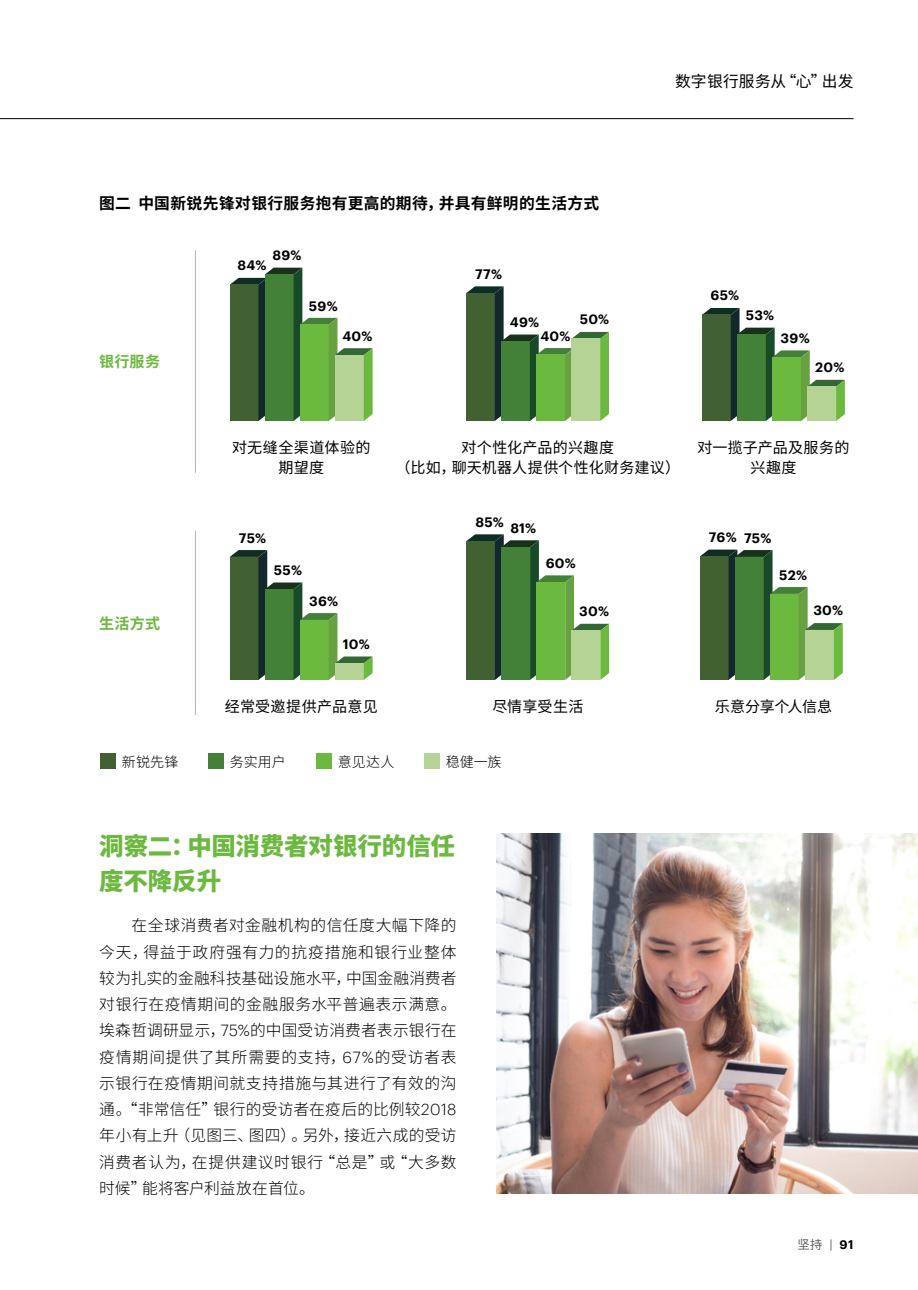
<style>
.page{position:relative;width:918px;height:1290px;background:#fff}
.page>*{position:absolute;margin:0;border:0;box-sizing:border-box;transform-origin:0 0}
.t1{font:800 24.5px/35px "Source Han Sans CN";letter-spacing:-.01em;color:#6bb93e}
.t2{font:300 15.75px/26.2px "Source Han Sans CN";letter-spacing:.02em;color:#000;text-align:justify}
.t3{font:700 15.75px "Source Han Sans CN";letter-spacing:.02em;color:#000}
.t4{font:15.75px "Source Han Sans CN";letter-spacing:.01em;color:#000}
.t5{font:15.05px/20.1px "Source Han Sans CN";letter-spacing:.015em;color:#000;text-align:center}
.t6{font:700 15.05px "Source Han Sans CN";letter-spacing:.015em;color:#6bb93e}
.t7{font:15.05px "Source Han Sans CN";letter-spacing:-.02em;color:#000}
.t8{font:300 14px "Source Han Sans CN";letter-spacing:.005em;color:#000}
.t9{font:600 13.3px "Graphik";letter-spacing:.02em;color:#000}
.t10{font:12.25px "Source Han Sans CN";color:#595757}
.s1{font-family:"Graphik"}
.s2{font-family:"Graphik";font-weight:600;color:#000}
</style>
<div class="page">
<hr style="left:0;top:118px;width:853px;height:1px;background:#000">
<div style="left:100px;top:753px;width:16px;height:16px;background:#416132"></div>
<div style="left:208px;top:753px;width:16px;height:16px;background:#438038"></div>
<div style="left:316px;top:753px;width:16px;height:16px;background:#6bb93e"></div>
<div style="left:424px;top:753px;width:15px;height:16px;background:#b4d394"></div>
<svg style="left:230px;top:268px;width:143px;height:153px"></svg>
<svg style="left:466px;top:286px;width:143px;height:135px"></svg>
<svg style="left:230px;top:550px;width:143px;height:130px"></svg>
<svg style="left:466px;top:534px;width:143px;height:146px"></svg>
<svg style="left:702px;top:308px;width:143px;height:113px"></svg>
<svg style="left:700px;top:549px;width:143px;height:131px"></svg>
<hr style="left:195px;top:250px;width:1px;height:223px;background:#c4a9d0">
<hr style="left:195px;top:531px;width:1px;height:184px;background:#c4a9d0">
<img style="left:496px;top:833px;width:422px;height:361px">
<p class="t3" style="left:99px;top:195px;width:501px">图二 中国新锐先锋对银行服务抱有更高的期待，并具有鲜明的生活方式</p>
<p class="t9" style="left:272px;top:245px;width:31px">89%</p>
<p class="t9" style="left:238px;top:255px;width:30px">84%</p>
<p class="t9" style="left:309px;top:296px;width:30px">59%</p>
<p class="t9" style="left:342px;top:326px;width:32px">40%</p>
<p class="t9" style="left:475px;top:264px;width:29px">77%</p>
<p class="t9" style="left:510px;top:312px;width:31px">49%</p>
<p class="t9" style="left:540px;top:326px;width:32px">40%</p>
<p class="t9" style="left:580px;top:309px;width:31px">50%</p>
<p class="t4" style="left:675px;top:72px;width:180px">数字银行服务从“心”出发</p>
<p class="t9" style="left:710px;top:285px;width:30px">65%</p>
<p class="t9" style="left:746px;top:305px;width:30px">53%</p>
<p class="t9" style="left:780px;top:328px;width:31px">39%</p>
<p class="t6" style="left:99px;top:353px;width:62px">银行服务</p>
<p class="t9" style="left:815px;top:357px;width:31px">20%</p>
<p class="t5" style="left:232px;top:438px;width:140px">对无缝全渠道体验的期望度</p>
<p class="t5" style="left:395px;top:438px;width:286px">对个性化产品的兴趣度<br>（比如，聊天机器人提供个性化财务建议）</p>
<p class="t5" style="left:697px;top:438px;width:154px">对一揽子产品及服务的兴趣度</p>
<p class="t6" style="left:99px;top:615px;width:62px">生活方式</p>
<p class="t9" style="left:239px;top:527px;width:29px">75%</p>
<p class="t9" style="left:274px;top:560px;width:30px">55%</p>
<p class="t9" style="left:309px;top:591px;width:31px">36%</p>
<p class="t9" style="left:343px;top:634px;width:29px">10%</p>
<p class="t5" style="left:225px;top:696px;width:155px">经常受邀提供产品意见</p>
<p class="t9" style="left:475px;top:512px;width:30px">85%</p>
<p class="t9" style="left:510px;top:518px;width:27px">81%</p>
<p class="t9" style="left:546px;top:553px;width:32px">60%</p>
<p class="t9" style="left:579px;top:601px;width:31px">30%</p>
<p class="t9" style="left:709px;top:527px;width:64px">76% 75%</p>
<p class="t9" style="left:779px;top:565px;width:29px">52%</p>
<p class="t9" style="left:813px;top:600px;width:31px">30%</p>
<p class="t5" style="left:492px;top:696px;width:93px">尽情享受生活</p>
<p class="t7" style="left:715px;top:698px;width:119px">乐意分享个人信息</p>
<p class="t8" style="left:122px;top:753px;width:58px">新锐先锋</p>
<p class="t8" style="left:230px;top:753px;width:57px">务实用户</p>
<p class="t8" style="left:338px;top:753px;width:58px">意见达人</p>
<p class="t8" style="left:446px;top:753px;width:57px">稳健一族</p>
<h1 class="t1" style="left:99px;top:829px;width:357px">洞察二：中国消费者对银行的信任度不降反升</h1>
<p class="t2" style="left:99px;top:913px;width:359px;text-indent:32px">在全球消费者对金融机构的信任度大幅下降的今天，得益于政府强有力的抗疫措施和银行业整体较为扎实的金融科技基础设施水平，中国金融消费者对银行在疫情期间的金融服务水平普遍表示满意。埃森哲调研显示，<span class="s1">75%</span>的中国受访消费者表示银行在疫情期间提供了其所需要的支持，<span class="s1">67%</span>的受访者表示银行在疫情期间就支持措施与其进行了有效的沟通。“非常信任”银行的受访者在疫后的比例较<span class="s1">2018</span>年小有上升（见图三、图四）。另外，接近六成的受访消费者认为，在提供建议时银行“总是”或“大多数时候”能将客户利益放在首位。</p>
<p class="t10" style="left:797px;top:1237px;width:57px">坚持 <span class="s1">|</span> <span class="s2">91</span></p>
</div>
